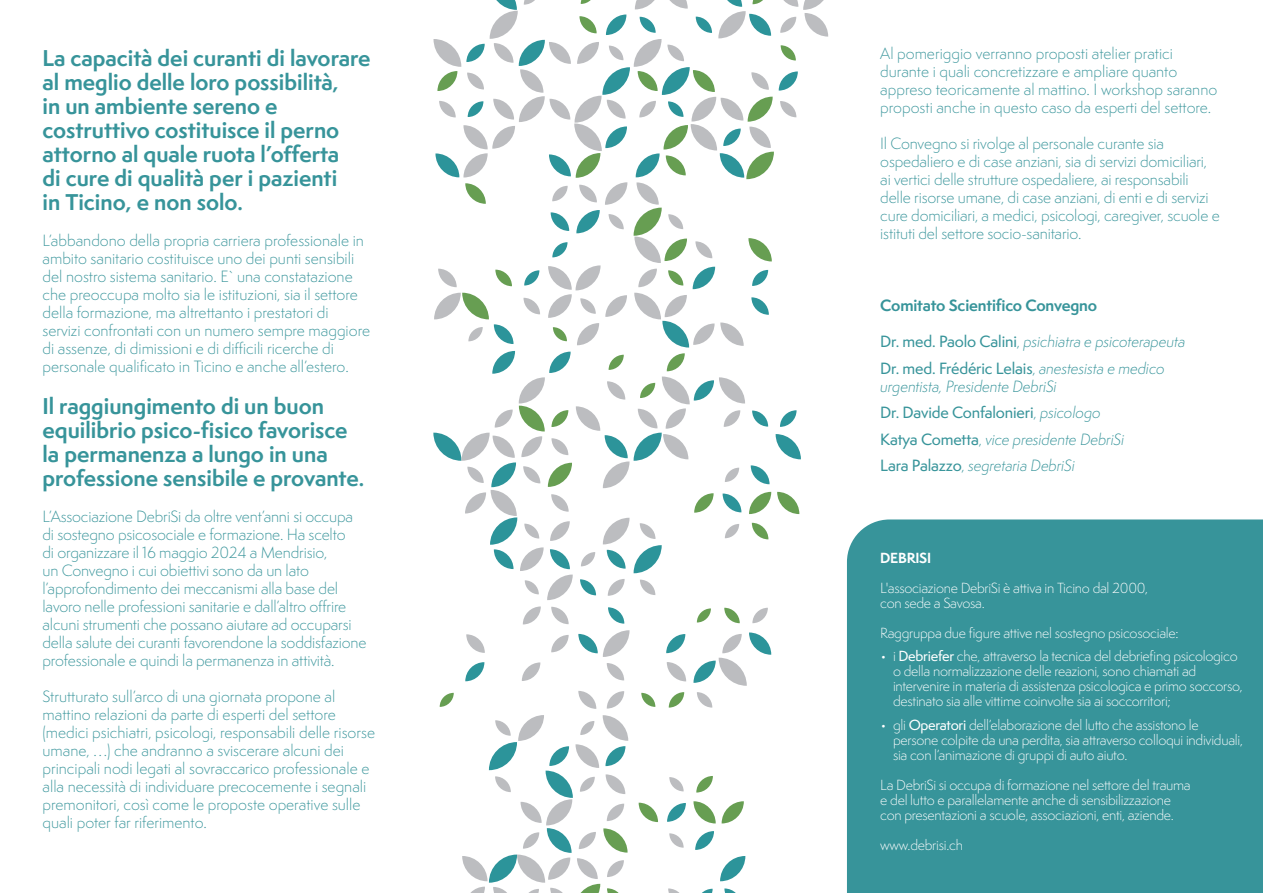
<style>
.page{position:relative;width:1263px;height:893px;background:#fff}
.page>*{position:absolute;margin:0;border:0;box-sizing:border-box;transform-origin:0 0}
.t1{font:700 21px/24px "Semplicita Pro";color:#37949a}
.t2{font:300 15px/18px "Semplicita Pro";letter-spacing:-.005em;color:#37949a}
.t3{font:italic 300 15px/26.5px "Semplicita Pro";letter-spacing:-.01em;color:#37949a}
.t4{font:700 15px "Semplicita Pro";letter-spacing:-.01em;color:#37949a}
.t5{font:300 13.5px/15px "Semplicita Pro";letter-spacing:-.02em;color:#fff}
.t6{font:700 13.5px "Semplicita Pro";letter-spacing:-.02em;color:#fff}
.s1{font-weight:500;font-style:normal}
.s2{font-style:normal}
.s3{font-weight:500}
</style>
<div class="page">
<svg style="left:466px;top:634px;width:19px;height:19px"></svg>
<svg style="left:608px;top:607px;width:16px;height:17px"></svg>
<svg style="left:523px;top:606px;width:18px;height:18px"></svg>
<svg style="left:551px;top:607px;width:18px;height:17px"></svg>
<svg style="left:578px;top:630px;width:51px;height:27px"></svg>
<svg style="left:551px;top:635px;width:18px;height:17px"></svg>
<svg style="left:440px;top:693px;width:14px;height:14px"></svg>
<svg style="left:522px;top:662px;width:18px;height:19px"></svg>
<svg style="left:578px;top:691px;width:18px;height:18px"></svg>
<svg style="left:607px;top:691px;width:17px;height:18px"></svg>
<svg style="left:607px;top:663px;width:17px;height:17px"></svg>
<svg style="left:465px;top:662px;width:19px;height:19px"></svg>
<svg style="left:462px;top:715px;width:166px;height:178px"></svg>
<svg style="left:697px;top:608px;width:14px;height:14px"></svg>
<svg style="left:666px;top:634px;width:19px;height:19px"></svg>
<svg style="left:724px;top:608px;width:16px;height:15px"></svg>
<svg style="left:752px;top:608px;width:16px;height:15px"></svg>
<svg style="left:433px;top:0;width:396px;height:600px"></svg>
<svg style="left:639px;top:803px;width:19px;height:19px"></svg>
<svg style="left:667px;top:662px;width:19px;height:19px"></svg>
<svg style="left:641px;top:693px;width:14px;height:14px"></svg>
<svg style="left:693px;top:632px;width:78px;height:54px"></svg>
<svg style="left:668px;top:888px;width:11px;height:5px"></svg>
<svg style="left:702px;top:889px;width:11px;height:4px"></svg>
<svg style="left:722px;top:801px;width:22px;height:22px"></svg>
<svg style="left:720px;top:856px;width:25px;height:25px"></svg>
<svg style="left:724px;top:888px;width:12px;height:5px"></svg>
<svg style="left:669px;top:777px;width:15px;height:14px"></svg>
<svg style="left:696px;top:776px;width:17px;height:16px"></svg>
<svg style="left:669px;top:692px;width:15px;height:16px"></svg>
<svg style="left:697px;top:692px;width:15px;height:16px"></svg>
<svg style="left:667px;top:803px;width:19px;height:19px"></svg>
<svg style="left:669px;top:833px;width:15px;height:15px"></svg>
<svg style="left:695px;top:831px;width:19px;height:19px"></svg>
<svg style="left:693px;top:801px;width:23px;height:22px"></svg>
<div style="left:847px;top:519px;width:416px;height:374px;background:#37949a"></div>
<h1 class="t1" style="left:43px;top:46px;width:330px">La capacità dei curanti di lavorare al meglio delle loro possibilità,<br>in un ambiente sereno e costruttivo costituisce il perno attorno al quale ruota l’offerta<br>di cure di qualità per i pazienti<br>in Ticino, e non solo.</h1>
<p class="t2" style="left:43px;top:232px;width:329px">L’abbandono della propria carriera professionale in ambito sanitario costituisce uno dei punti sensibili del nostro sistema sanitario. E` una constatazione che preoccupa molto sia le istituzioni, sia il settore della formazione, ma altrettanto i prestatori di servizi confrontati con un numero sempre maggiore di assenze, di dimissioni e di difficili ricerche di personale qualificato in Ticino e anche all’estero.</p>
<h1 class="t1" style="left:43px;top:394px;width:323px">Il raggiungimento di un buon equilibrio psico-fisico favorisce la permanenza a lungo in una professione sensibile e provante.</h1>
<p class="t2" style="left:43px;top:508px;width:325px">L’Associazione DebriSi da oltre vent’anni si occupa di sostegno psicosociale e formazione. Ha scelto<br>di organizzare il 16 maggio 2024 a Mendrisio,<br>un Convegno i cui obiettivi sono da un lato l’approfondimento dei meccanismi alla base del lavoro nelle professioni sanitarie e dall’altro offrire alcuni strumenti che possano aiutare ad occuparsi della salute dei curanti favorendone la soddisfazione professionale e quindi la permanenza in attività.</p>
<p class="t2" style="left:43px;top:688px;width:334px">Strutturato sull’arco di una giornata propone al mattino relazioni da parte di esperti del settore (medici psichiatri, psicologi, responsabili delle risorse umane, …) che andranno a sviscerare alcuni dei principali nodi legati al sovraccarico professionale e alla necessità di individuare precocemente i segnali premonitori, così come le proposte operative sulle quali poter far riferimento.</p>
<p class="t2" style="left:880px;top:45px;width:339px">Al pomeriggio verranno proposti atelier pratici durante i quali concretizzare e ampliare quanto appreso teoricamente al mattino. I workshop saranno proposti anche in questo caso da esperti del settore.</p>
<p class="t2" style="left:880px;top:135px;width:341px">Il Convegno si rivolge al personale curante sia ospedaliero e di case anziani, sia di servizi domiciliari, ai vertici delle strutture ospedaliere, ai responsabili delle risorse umane, di case anziani, di enti e di servizi cure domiciliari, a medici, psicologi, caregiver, scuole e istituti del settore socio-sanitario.</p>
<p class="t4" style="left:880px;top:295px;width:218px">Comitato Scientifico Convegno</p>
<p class="t3" style="left:880px;top:328px;width:306px"><span class="s1">Dr. med. Paolo Calini</span><span class="s2">,</span> psichiatra e psicoterapeuta<br><span class="s1">Dr. med. Frédéric Lelais</span><span class="s2">,</span> anestesista e medico</p>
<p class="t3" style="left:880px;top:373px;width:246px">urgentista, Presidente DebriSi<br><span class="s1">Dr. Davide Confalonieri</span><span class="s2">,</span> psicologo <span class="s1">Katya Cometta</span><span class="s2">,</span> vice presidente DebriSi <span class="s1">Lara Palazzo</span><span class="s2">,</span> segretaria DebriSi</p>
<p class="t6" style="left:880px;top:548px;width:52px">DEBRISI</p>
<p class="t5" style="left:880px;top:580px;width:269px">L'associazione DebriSi è attiva in Ticino dal 2000, con sede a Savosa.</p>
<p class="t5" style="left:880px;top:625px;width:300px">Raggruppa due figure attive nel sostegno psicosociale:</p>
<p class="t5" style="left:893px;top:649px;width:351px;text-indent:-13px">• i <span class="s3">Debriefer</span> che, attraverso la tecnica del debriefing psicologico o della normalizzazione delle reazioni, sono chiamati ad intervenire in materia di assistenza psicologica e primo soccorso, destinato sia alle vittime coinvolte sia ai soccorritori;</p>
<p class="t5" style="left:893px;top:717px;width:352px;text-indent:-13px">• gli <span class="s3">Operatori</span> dell’elaborazione del lutto che assistono le persone colpite da una perdita, sia attraverso colloqui individuali, sia con l’animazione di gruppi di auto aiuto.</p>
<p class="t5" style="left:880px;top:777px;width:312px">La DebriSi si occupa di formazione nel settore del trauma e del lutto e parallelamente anche di sensibilizzazione con presentazioni a scuole, associazioni, enti, aziende.</p>
<p class="t5" style="left:880px;top:837px;width:84px">www.debrisi.ch</p>
</div>
